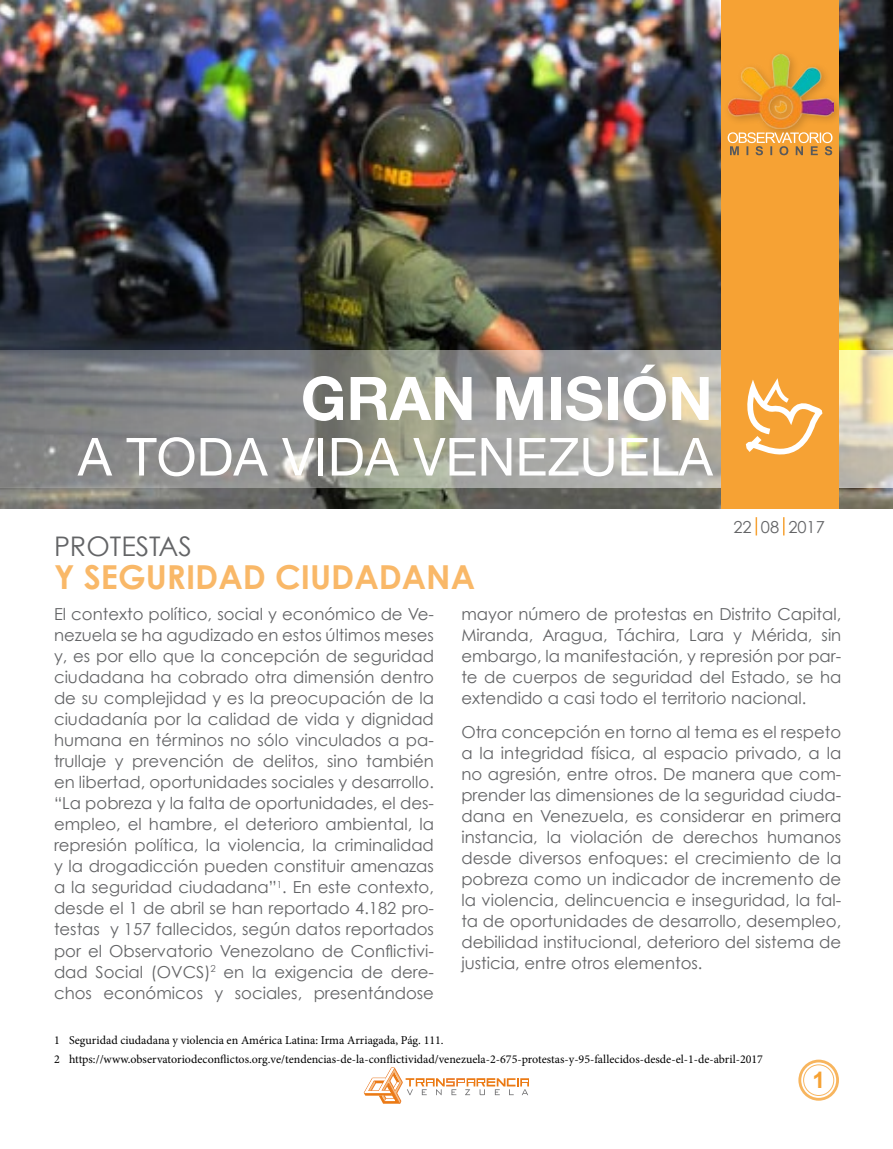
<style>
.page{position:relative;width:893px;height:1149px;background:#fff}
.page>*{position:absolute;margin:0;border:0;box-sizing:border-box;transform-origin:0 0}
.t1{font:700 60.15px "Helvetica Neue";color:#fff}
.t2{font:52.5px "Helvetica Neue";color:#fff}
.t3{font:700 33px "Century Gothic";color:#f9b868}
.t4{font:27px "Century Gothic";color:#636466}
.t5{font:700 22.8px "Arial";color:#f6a234}
.t6{font:16.5px/21px "Century Gothic";color:#636466;text-align:justify}
.t7{font:12px/19.5px "Minion Pro";color:#000}
</style>
<div class="page">
<img style="left:0;top:0;width:893px;height:508px">
<svg style="left:0;top:350px;width:893px;height:137px;background:#999992"></svg>
<div style="left:721px;top:0;width:118px;height:508px;background:#f6a234"></div>
<div style="left:723px;top:48px;width:121px;height:91px;background:#000;opacity:.2"></div>
<img style="left:728px;top:54px;width:105px;height:75px">
<svg style="left:728px;top:132px;width:104px;height:23px"></svg>
<svg style="left:800px;top:1061px;width:37px;height:37px"></svg>
<div style="left:798px;top:1059px;width:41px;height:41px;border:3px solid #f6a234;border-radius:50%"></div>
<div style="left:803px;top:1063px;width:31px;height:32px;border:1px solid #f6a234;border-radius:50%"></div>
<svg style="left:364px;top:1067px;width:165px;height:36px"></svg>
<svg style="left:756px;top:517px;width:1px;height:18px"></svg>
<svg style="left:783px;top:517px;width:1px;height:18px"></svg>
<svg style="left:745px;top:384px;width:78px;height:71px"></svg>
<h1 class="t1" style="left:301px;top:361px;width:413px">GRAN MISIÓN</h1>
<h2 class="t2" style="left:78px;top:425px;width:636px">A TODA VIDA VENEZUELA</h2>
<h3 class="t4" style="left:54px;top:529px;width:139px">PROTESTAS</h3>
<h3 class="t3" style="left:54px;top:556px;width:423px">Y SEGURIDAD CIUDADANA</h3>
<p class="t6" style="left:733px;top:515px;width:93px">22 08 2017</p>
<p class="t6" style="left:54px;top:603px;width:381px">El contexto político, social y económico de Ve&shy;nezuela se ha agudizado en estos últimos meses y, es por ello que la concepción de seguridad ciudadana ha cobrado otra dimensión dentro de su complejidad y es la preocupación de la ciudadanía por la calidad de vida y dignidad humana en términos no sólo vinculados a pa&shy;trullaje y prevención de delitos, sino también en libertad, oportunidades sociales y desarrollo. “La pobreza y la falta de oportunidades, el des&shy;empleo, el hambre, el deterioro ambiental, la represión política, la violencia, la criminalidad y la drogadicción pueden constituir amenazas a la seguridad ciudadana”<sup>1</sup>. En este contexto, desde el 1 de abril se han reportado 4.182 pro&shy;testas y 157 fallecidos, según datos reportados por el Observatorio Venezolano de Conflictivi&shy;dad Social (OVCS)<sup>2</sup> en la exigencia de dere&shy;chos económicos y sociales, presentándose</p>
<p class="t6" style="left:461px;top:603px;width:381px">mayor número de protestas en Distrito Capital, Miranda, Aragua, Táchira, Lara y Mérida, sin embargo, la manifestación, y represión por par&shy;te de cuerpos de seguridad del Estado, se ha extendido a casi todo el territorio nacional.</p>
<p class="t6" style="left:461px;top:721px;width:381px">Otra concepción en torno al tema es el respeto a la integridad física, al espacio privado, a la no agresión, entre otros. De manera que com&shy;prender las dimensiones de la seguridad ciuda&shy;dana en Venezuela, es considerar en primera instancia, la violación de derechos humanos desde diversos enfoques: el crecimiento de la pobreza como un indicador de incremento de la violencia, delincuencia e inseguridad, la fal&shy;ta de oportunidades de desarrollo, desempleo, debilidad institucional, deterioro del sistema de justicia, entre otros elementos.</p>
<p class="t7" style="left:54px;top:1029px;width:710px">1 Seguridad ciudadana y violencia en América Latina: Irma Arriagada, Pág. 111.<br>2 https://www.observatoriodeconflictos.org.ve/tendencias-de-la-conflictividad/venezuela-2-675-protestas-y-95-fallecidos-desde-el-1-de-abril-2017</p>
<h3 class="t5" style="left:812px;top:1064px;width:14px">1</h3>
</div>
